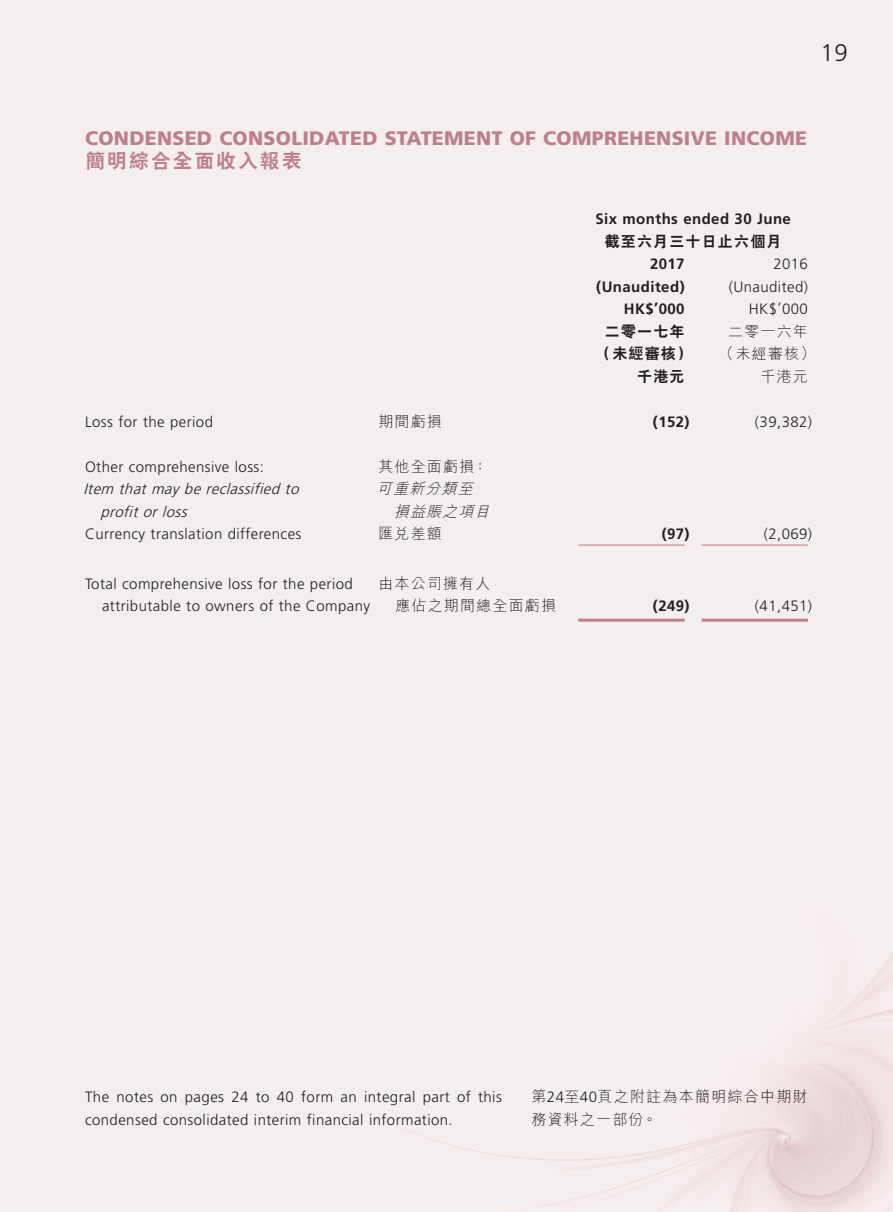
<style>
.page{position:relative;width:893px;height:1212px;background:#fff}
.page>*{position:absolute;margin:0;border:0;box-sizing:border-box;transform-origin:0 0}
.t1{font:300 24px "Frutiger LT Std";color:#231f20}
.t2{font:900 19.5px/22.5px "Frutiger LT Std";letter-spacing:.015em;color:#bc7f8d}
.Body_Text{font:300 15px/22.5px "Frutiger LT Std";letter-spacing:.03em;color:#231f20}
.Body_Text-2{font:700 15px "Frutiger LT Std";letter-spacing:.03em;color:#231f20}
.Body_Text-3{font:300 15px/22.5px "M Hei HK";letter-spacing:.08em;color:#231f20}
.Body_Text-4{font:italic 300 15px/22.5px "Frutiger LT Std";color:#231f20}
.C_Body_Text{font:300 15px/22.5px "M Hei HK";letter-spacing:.085em;color:#231f20}
.Body_Text-5{font:800 15px "C Hei 2 HK";letter-spacing:.08em;color:#231f20}
.Body_Text-6{font:italic 300 15px/22.5px "M Hei HK";color:#231f20}
.s1{font-family:"C Hei 2 HK";font-weight:800}
.s2{font-family:"Frutiger LT Std"}
</style>
<div class="page">
<hr style="left:578px;top:545px;width:107px;height:1px;background:#bc7f8d">
<hr style="left:702px;top:545px;width:106px;height:1px;background:#bc7f8d">
<hr style="left:578px;top:619px;width:107px;height:3px;background:#bc7f8d">
<hr style="left:702px;top:619px;width:106px;height:3px;background:#bc7f8d">
<h1 class="t1" style="left:821px;top:39px;width:29px">19</h1>
<p class="t2" style="left:85px;top:127px;width:723px">CONDENSED CONSOLIDATED STATEMENT OF COMPREHENSIVE INCOME<span class="s1">簡明綜合全面收入報表</span></p>
<p class="Body_Text-2" style="left:595px;top:210px;width:197px">Six months ended 30 June</p>
<p class="Body_Text-5" style="left:605px;top:234px;width:178px">截至六月三十日止六個月</p>
<p class="Body_Text-2" style="left:650px;top:255px;width:36px">2017</p>
<p class="Body_Text" style="left:773px;top:253px;width:36px">2016</p>
<p class="Body_Text-2" style="left:596px;top:278px;width:90px">(Unaudited)</p>
<p class="Body_Text" style="left:729px;top:275px;width:81px">(Unaudited)</p>
<p class="Body_Text-2" style="left:624px;top:300px;width:62px">HK$’000</p>
<p class="Body_Text" style="left:749px;top:298px;width:61px">HK$’000</p>
<p class="Body_Text-5" style="left:605px;top:324px;width:81px">二零一七年</p>
<p class="Body_Text-3" style="left:728px;top:320px;width:81px">二零一六年</p>
<p class="Body_Text-5" style="left:595px;top:346px;width:98px">（未經審核）</p>
<p class="Body_Text-3" style="left:719px;top:342px;width:98px">（未經審核）</p>
<p class="Body_Text-5" style="left:637px;top:369px;width:49px">千港元</p>
<p class="Body_Text-3" style="left:761px;top:365px;width:49px">千港元</p>
<p class="Body_Text" style="left:85px;top:410px;width:130px">Loss for the period</p>
<p class="Body_Text-3" style="left:378px;top:410px;width:65px">期間虧損</p>
<p class="Body_Text-2" style="left:653px;top:413px;width:38px">(152)</p>
<p class="Body_Text" style="left:755px;top:410px;width:59px">(39,382)</p>
<p class="Body_Text" style="left:85px;top:455px;width:180px">Other comprehensive loss:</p>
<p class="Body_Text-3" style="left:378px;top:455px;width:111px">其他全面虧損：</p>
<p class="Body_Text-4" style="left:101px;top:478px;width:204px;text-indent:-17px">Item that may be reclassified to profit or loss</p>
<p class="Body_Text-6" style="left:394px;top:477px;width:101px;text-indent:-17px">可重新分類至損益賬之項目</p>
<p class="Body_Text" style="left:85px;top:523px;width:218px">Currency translation differences</p>
<p class="Body_Text-3" style="left:378px;top:522px;width:65px">匯兌差額</p>
<p class="Body_Text-2" style="left:662px;top:525px;width:29px">(97)</p>
<p class="Body_Text" style="left:764px;top:523px;width:50px">(2,069)</p>
<p class="Body_Text" style="left:102px;top:572px;width:270px;text-indent:-17px">Total comprehensive loss for the period attributable to owners of the Company</p>
<p class="Body_Text-3" style="left:395px;top:572px;width:162px;text-indent:-17px">由本公司擁有人<br>應佔之期間總全面虧損</p>
<p class="Body_Text-2" style="left:653px;top:597px;width:38px">(249)</p>
<p class="Body_Text" style="left:755px;top:595px;width:59px">(41,451)</p>
<p class="Body_Text" style="left:85px;top:1086px;width:418px">The notes on pages 24 to 40 form an integral part of this condensed consolidated interim financial information.</p>
<p class="C_Body_Text" style="left:531px;top:1085px;width:278px">第<span class="s2">24</span>至<span class="s2">40</span>頁之附註為本簡明綜合中期財務資料之一部份。</p>
</div>
